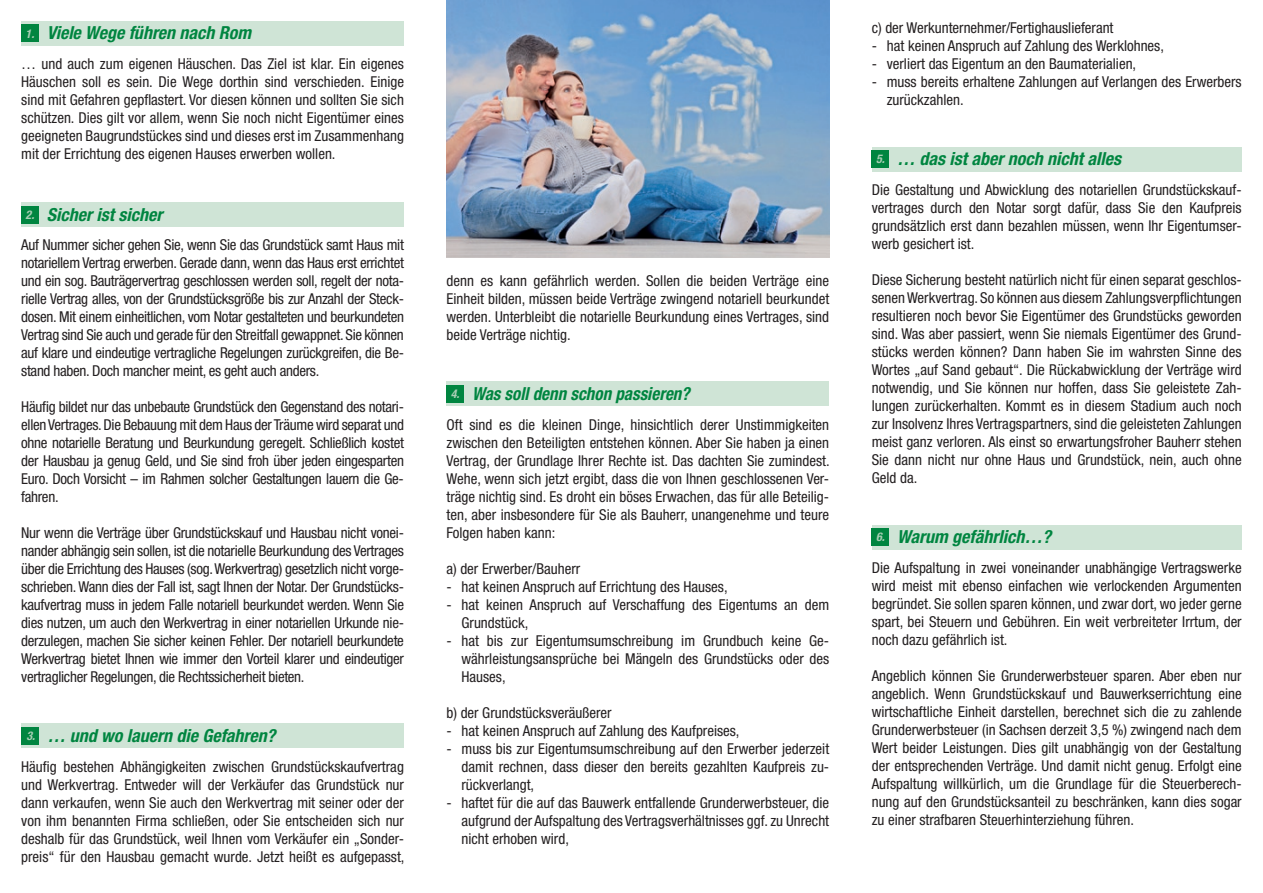
<style>
.page{position:relative;width:1263px;height:893px;background:#fff}
.page>*{position:absolute;margin:0;border:0;box-sizing:border-box;transform-origin:0 0}
.t1{font:italic 700 condensed 18px "Helvetica Neue";color:#008540}
.t2{font:italic 700 condensed 18px "Helvetica Neue";color:#008540;scale:.95 1}
.t3{font:condensed 15px/18px "Helvetica Neue";color:#231f20;text-align:justify}
.s1{font-size:12px;color:#a8ceb4}
</style>
<div class="page">
<div style="left:21px;top:21px;width:383px;height:24px;background:#cfe4d6"></div>
<div style="left:21px;top:25px;width:17px;height:17px;background:#008540"></div>
<div style="left:21px;top:203px;width:383px;height:24px;background:#cfe4d6"></div>
<div style="left:21px;top:206px;width:17px;height:17px;background:#008540"></div>
<div style="left:446px;top:382px;width:383px;height:24px;background:#cfe4d6"></div>
<div style="left:446px;top:385px;width:17px;height:17px;background:#008540"></div>
<div style="left:22px;top:724px;width:382px;height:24px;background:#cfe4d6"></div>
<div style="left:22px;top:727px;width:17px;height:17px;background:#008540"></div>
<div style="left:872px;top:147px;width:370px;height:24px;background:#cfe4d6"></div>
<div style="left:872px;top:151px;width:17px;height:17px;background:#008540"></div>
<img style="left:446px;top:0;width:383px;height:258px">
<div style="left:872px;top:525px;width:370px;height:24px;background:#cfe4d6"></div>
<div style="left:872px;top:529px;width:17px;height:17px;background:#008540"></div>
<p class="t1" style="left:26px;top:22px;width:227px"><span class="s1">1.</span> Viele Wege führen nach Rom</p>
<p class="t3" style="left:21px;top:55px;width:384px">… und auch zum eigenen Häuschen. Das Ziel ist klar. Ein eigenes Häuschen soll es sein. Die Wege dorthin sind verschieden. Einige sind mit Gefahren gepflastert. Vor diesen können und sollten Sie sich schützen. Dies gilt vor allem, wenn Sie noch nicht Eigentümer eines geeigneten Baugrundstückes sind und dieses erst im Zusammenhang mit der Errichtung des eigenen Hauses erwerben wollen.</p>
<p class="t1" style="left:26px;top:204px;width:138px"><span class="s1">2.</span> Sicher ist sicher</p>
<p class="t3" style="left:21px;top:235px;width:384px">Auf Nummer sicher gehen Sie, wenn Sie das Grundstück samt Haus mit notariellem Vertrag erwerben. Gerade dann, wenn das Haus erst errichtet und ein sog. Bauträgervertrag geschlossen werden soll, regelt der nota&shy;rielle Vertrag alles, von der Grundstücksgröße bis zur Anzahl der Steck&shy;dosen. Mit einem einheitlichen, vom Notar gestalteten und beurkundeten Vertrag sind Sie auch und gerade für den Streitfall gewappnet. Sie können auf klare und eindeutige vertragliche Regelungen zurückgreifen, die Be&shy;stand haben. Doch mancher meint, es geht auch anders.</p>
<p class="t3" style="left:21px;top:397px;width:384px">Häufig bildet nur das unbebaute Grundstück den Gegenstand des notari&shy;ellen Vertrages. Die Bebauung mit dem Haus der Träume wird separat und ohne notarielle Beratung und Beurkundung geregelt. Schließlich kostet der Hausbau ja genug Geld, und Sie sind froh über jeden eingesparten Euro. Doch Vorsicht – im Rahmen solcher Gestaltungen lauern die Ge&shy;fahren.</p>
<p class="t3" style="left:21px;top:523px;width:384px">Nur wenn die Verträge über Grundstückskauf und Hausbau nicht vonei&shy;nander abhängig sein sollen, ist die notarielle Beurkundung des Vertrages über die Errichtung des Hauses (sog. Werkvertrag) gesetzlich nicht vorge&shy;schrieben. Wann dies der Fall ist, sagt Ihnen der Notar. Der Grundstücks&shy;kaufvertrag muss in jedem Falle notariell beurkundet werden. Wenn Sie dies nutzen, um auch den Werkvertrag in einer notariellen Urkunde nie&shy;derzulegen, machen Sie sicher keinen Fehler. Der notariell beurkundete Werkvertrag bietet Ihnen wie immer den Vorteil klarer und eindeutiger vertraglicher Regelungen, die Rechtssicherheit bieten.</p>
<p class="t1" style="left:26px;top:725px;width:250px"><span class="s1">3.</span> … und wo lauern die Gefahren?</p>
<p class="t3" style="left:21px;top:757px;width:385px">Häufig bestehen Abhängigkeiten zwischen Grundstückskaufvertrag und Werkvertrag. Entweder will der Verkäufer das Grundstück nur dann verkaufen, wenn Sie auch den Werkvertrag mit seiner oder der von ihm benannten Firma schließen, oder Sie entscheiden sich nur deshalb für das Grundstück, weil Ihnen vom Verkäufer ein „Sonder&shy;preis“ für den Hausbau gemacht wurde. Jetzt heißt es aufgepasst,</p>
<p class="t3" style="left:446px;top:271px;width:384px">denn es kann gefährlich werden. Sollen die beiden Verträge eine Einheit bilden, müssen beide Verträge zwingend notariell beurkundet werden. Unterbleibt die notarielle Beurkundung eines Vertrages, sind beide Verträge nichtig.</p>
<p class="t2" style="left:451px;top:383px;width:253px"><span class="s1">4.</span> Was soll denn schon passieren?</p>
<p class="t3" style="left:446px;top:415px;width:385px">Oft sind es die kleinen Dinge, hinsichtlich derer Unstimmigkeiten zwischen den Beteiligten entstehen können. Aber Sie haben ja einen Vertrag, der Grundlage Ihrer Rechte ist. Das dachten Sie zumindest.<br>Wehe, wenn sich jetzt ergibt, dass die von Ihnen geschlossenen Ver&shy;träge nichtig sind. Es droht ein böses Erwachen, das für alle Beteilig&shy;ten, aber insbesondere für Sie als Bauherr, unangenehme und teure Folgen haben kann:</p>
<p class="t3" style="left:446px;top:559px;width:135px">a) der Erwerber/Bauherr</p>
<p class="t3" style="left:446px;top:577px;width:283px">- hat keinen Anspruch auf Errichtung des Hauses,</p>
<p class="t3" style="left:461px;top:595px;width:369px;text-indent:-15px">- hat keinen Anspruch auf Verschaffung des Eigentums an dem<br>Grundstück,</p>
<p class="t3" style="left:461px;top:631px;width:369px;text-indent:-15px">- hat bis zur Eigentumsumschreibung im Grundbuch keine Ge&shy;währleistungsansprüche bei Mängeln des Grundstücks oder des Hauses,</p>
<p class="t3" style="left:446px;top:703px;width:167px">b) der Grundstücksveräußerer</p>
<p class="t3" style="left:446px;top:721px;width:295px">- hat keinen Anspruch auf Zahlung des Kaufpreises,</p>
<p class="t3" style="left:461px;top:739px;width:369px;text-indent:-15px">- muss bis zur Eigentumsumschreibung auf den Erwerber jederzeit damit rechnen, dass dieser den bereits gezahlten Kaufpreis zu&shy;rückverlangt,</p>
<p class="t3" style="left:461px;top:793px;width:369px;text-indent:-15px">- haftet für die auf das Bauwerk entfallende Grunderwerbsteuer, die aufgrund der Aufspaltung des Vertragsverhältnisses ggf. zu Unrecht nicht erhoben wird,</p>
<p class="t3" style="left:872px;top:19px;width:243px">c) der Werkunternehmer/Fertighauslieferant</p>
<p class="t3" style="left:872px;top:37px;width:294px">- hat keinen Anspruch auf Zahlung des Werklohnes,</p>
<p class="t3" style="left:872px;top:55px;width:266px">- verliert das Eigentum an den Baumaterialien,</p>
<p class="t3" style="left:887px;top:73px;width:356px;text-indent:-15px">- muss bereits erhaltene Zahlungen auf Verlangen des Erwerbers zurückzahlen.</p>
<p class="t1" style="left:876px;top:148px;width:246px"><span class="s1">5.</span> … das ist aber noch nicht alles</p>
<p class="t3" style="left:872px;top:180px;width:371px">Die Gestaltung und Abwicklung des notariellen Grundstückskauf&shy;vertrages durch den Notar sorgt dafür, dass Sie den Kaufpreis grundsätzlich erst dann bezahlen müssen, wenn Ihr Eigentumser&shy;werb gesichert ist.</p>
<p class="t3" style="left:872px;top:270px;width:371px">Diese Sicherung besteht natürlich nicht für einen separat geschlos&shy;senen Werkvertrag. So können aus diesem Zahlungsverpflichtungen resultieren noch bevor Sie Eigentümer des Grundstücks geworden sind. Was aber passiert, wenn Sie niemals Eigentümer des Grund&shy;stücks werden können? Dann haben Sie im wahrsten Sinne des Wortes „auf Sand gebaut“. Die Rückabwicklung der Verträge wird notwendig, und Sie können nur hoffen, dass Sie geleistete Zah&shy;lungen zurückerhalten. Kommt es in diesem Stadium auch noch zur Insolvenz Ihres Vertragspartners, sind die geleisteten Zahlungen meist ganz verloren. Als einst so erwartungsfroher Bauherr stehen Sie dann nicht nur ohne Haus und Grundstück, nein, auch ohne Geld da.</p>
<p class="t1" style="left:876px;top:526px;width:177px"><span class="s1">6.</span> Warum gefährlich…?</p>
<p class="t3" style="left:872px;top:559px;width:371px">Die Aufspaltung in zwei voneinander unabhängige Vertragswerke wird meist mit ebenso einfachen wie verlockenden Argumenten begründet. Sie sollen sparen können, und zwar dort, wo jeder gerne spart, bei Steuern und Gebühren. Ein weit verbreiteter Irrtum, der noch dazu gefährlich ist.</p>
<p class="t3" style="left:872px;top:667px;width:371px">Angeblich können Sie Grunderwerbsteuer sparen. Aber eben nur angeblich. Wenn Grundstückskauf und Bauwerkserrichtung eine wirtschaftliche Einheit darstellen, berechnet sich die zu zahlende Grunderwerbsteuer (in Sachsen derzeit 3,5 %) zwingend nach dem Wert beider Leistungen. Dies gilt unabhängig von der Gestaltung der entsprechenden Verträge. Und damit nicht genug. Erfolgt eine Aufspaltung willkürlich, um die Grundlage für die Steuerberech&shy;nung auf den Grundstücksanteil zu beschränken, kann dies sogar zu einer strafbaren Steuerhinterziehung führen.</p>
</div>
